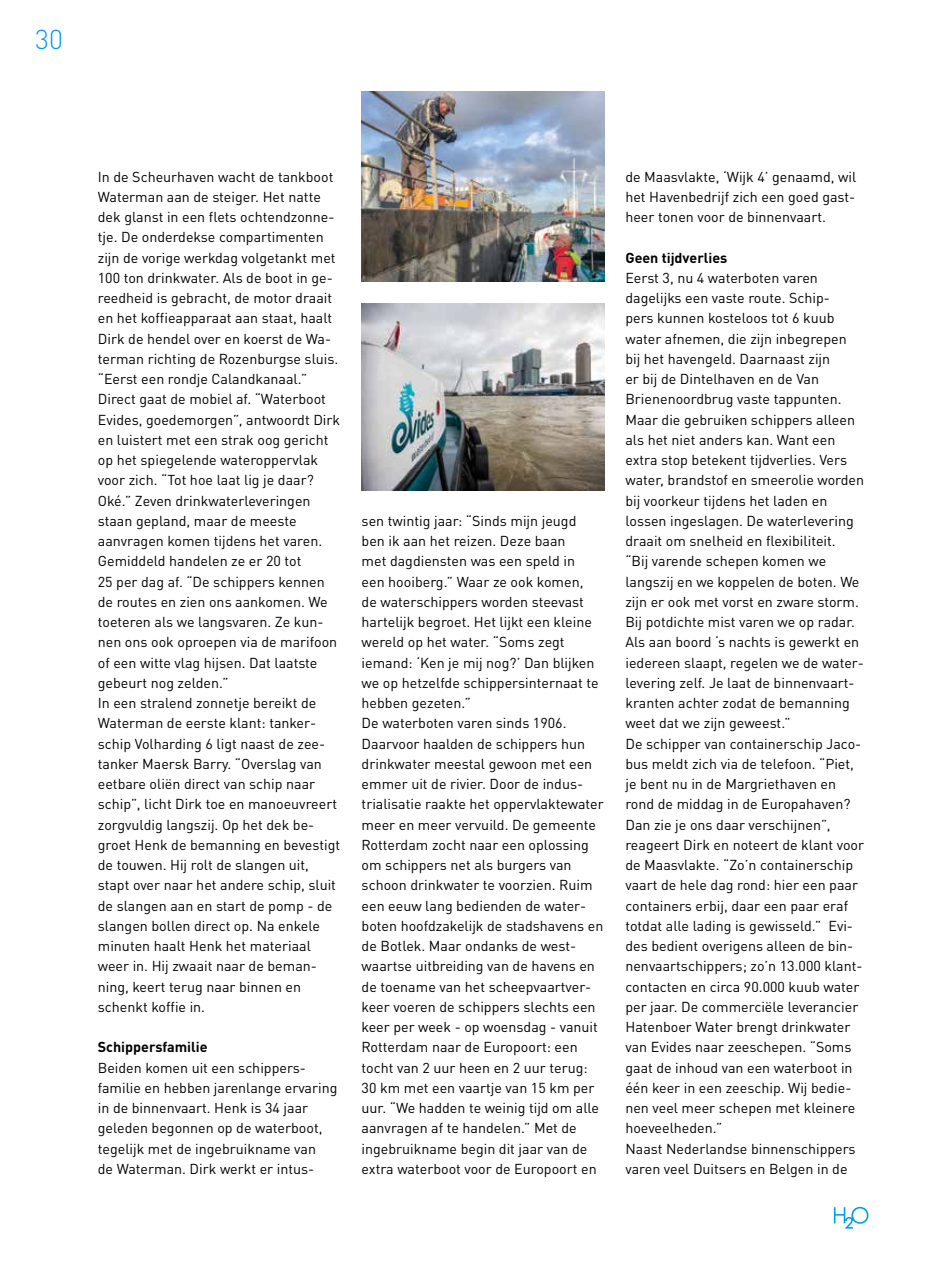
<style>
.page{position:relative;width:936px;height:1263px;background:#fff}
.page>*{position:absolute;margin:0;border:0;box-sizing:border-box;transform-origin:0 0}
.t1{font:300 27px "DIN Pro";color:#009ee3}
.t2{font:14.25px/20.2px "DIN Pro";color:#000}
.t3{font:700 14.25px "DIN Pro";color:#000}
</style>
<div class="page">
<svg style="left:833px;top:1207px;width:35px;height:21px"></svg>
<img style="left:361px;top:92px;width:243px;height:190px">
<img style="left:361px;top:303px;width:243px;height:188px">
<h1 class="t1" style="left:35px;top:18px;width:29px">30</h1>
<p class="t2" style="left:98px;top:165px;width:244px">In de Scheurhaven wacht de tankboot Waterman aan de steiger. Het natte dek glanst in een flets ochtendzonne&shy;tje. De onderdekse compartimenten zijn de vorige werkdag volgetankt met 100 ton drinkwater. Als de boot in ge&shy;reedheid is gebracht, de motor draait en het koffieapparaat aan staat, haalt Dirk de hendel over en koerst de Wa&shy;terman richting de Rozenburgse sluis. “Eerst een rondje Calandkanaal.” Direct gaat de mobiel af. “Waterboot Evides, goedemorgen”, antwoordt Dirk en luistert met een strak oog gericht op het spiegelende wateroppervlak voor zich. “Tot hoe laat lig je daar?<br>Oké.” Zeven drinkwaterleveringen staan gepland, maar de meeste aanvragen komen tijdens het varen.<br>Gemiddeld handelen ze er 20 tot<br>25 per dag af. “De schippers kennen de routes en zien ons aankomen. We toeteren als we langsvaren. Ze kun&shy;nen ons ook oproepen via de marifoon of een witte vlag hijsen. Dat laatste gebeurt nog zelden.”<br>In een stralend zonnetje bereikt de Waterman de eerste klant: tanker&shy;schip Volharding 6 ligt naast de zee&shy;tanker Maersk Barry. “Overslag van eetbare oliën direct van schip naar schip”, licht Dirk toe en manoeuvreert zorgvuldig langszij. Op het dek be&shy;groet Henk de bemanning en bevestigt de touwen. Hij rolt de slangen uit, stapt over naar het andere schip, sluit de slangen aan en start de pomp - de slangen bollen direct op. Na enkele minuten haalt Henk het materiaal weer in. Hij zwaait naar de beman&shy;ning, keert terug naar binnen en schenkt koffie in.</p>
<p class="t3" style="left:98px;top:1035px;width:111px">Schippersfamilie</p>
<p class="t2" style="left:98px;top:1056px;width:241px">Beiden komen uit een schippers&shy;familie en hebben jarenlange ervaring in de binnenvaart. Henk is 34 jaar geleden begonnen op de waterboot, tegelijk met de ingebruikname van<br>de Waterman. Dirk werkt er intus-</p>
<p class="t2" style="left:361px;top:509px;width:244px">sen twintig jaar: “Sinds mijn jeugd<br>ben ik aan het reizen. Deze baan<br>met dagdiensten was een speld in<br>een hooiberg.” Waar ze ook komen,<br>de waterschippers worden steevast hartelijk begroet. Het lijkt een kleine wereld op het water. “Soms zegt iemand: ‘Ken je mij nog?’ Dan blijken we op hetzelfde schippersinternaat te hebben gezeten.”<br>De waterboten varen sinds 1906.<br>Daarvoor haalden de schippers hun drinkwater meestal gewoon met een emmer uit de rivier. Door de indus&shy;trialisatie raakte het oppervlaktewater meer en meer vervuild. De gemeente Rotterdam zocht naar een oplossing om schippers net als burgers van schoon drinkwater te voorzien. Ruim een eeuw lang bedienden de water&shy;boten hoofdzakelijk de stadshavens en de Botlek. Maar ondanks de west&shy;waartse uitbreiding van de havens en de toename van het scheepvaartver&shy;keer voeren de schippers slechts een keer per week - op woensdag - vanuit Rotterdam naar de Europoort: een tocht van 2 uur heen en 2 uur terug:<br>30 km met een vaartje van 15 km per uur. “We hadden te weinig tijd om alle aanvragen af te handelen.” Met de ingebruikname begin dit jaar van de extra waterboot voor de Europoort en</p>
<p class="t2" style="left:625px;top:165px;width:232px;text-align:justify">de Maasvlakte, ‘Wijk 4’ genaamd, wil het Havenbedrijf zich een goed gast&shy;heer tonen voor de binnenvaart.</p>
<p class="t3" style="left:625px;top:245px;width:103px">Geen tijdverlies</p>
<p class="t2" style="left:625px;top:266px;width:240px">Eerst 3, nu 4 waterboten varen dagelijks een vaste route. Schip-<br>pers kunnen kosteloos tot 6 kuub water afnemen, die zijn inbegrepen bij het havengeld. Daarnaast zijn<br>er bij de Dintelhaven en de Van Brienenoordbrug vaste tappunten.<br>Maar die gebruiken schippers alleen als het niet anders kan. Want een extra stop betekent tijdverlies. Vers water, brandstof en smeerolie worden bij voorkeur tijdens het laden en lossen ingeslagen. De waterlevering draait om snelheid en flexibiliteit.<br>“Bij varende schepen komen we langszij en we koppelen de boten. We zijn er ook met vorst en zware storm.<br>Bij potdichte mist varen we op radar.<br>Als aan boord ‘s nachts is gewerkt en iedereen slaapt, regelen we de water&shy;levering zelf. Je laat de binnenvaart&shy;kranten achter zodat de bemanning weet dat we zijn geweest.”<br>De schipper van containerschip Jaco&shy;bus meldt zich via de telefoon. “Piet, je bent nu in de Margriethaven en rond de middag in de Europahaven?<br>Dan zie je ons daar verschijnen”, reageert Dirk en noteert de klant voor de Maasvlakte. “Zo’n containerschip vaart de hele dag rond: hier een paar containers erbij, daar een paar eraf totdat alle lading is gewisseld.” Evi&shy;des bedient overigens alleen de bin&shy;nenvaartschippers; zo’n 13.000 klant&shy;contacten en circa 90.000 kuub water per jaar. De commerciële leverancier Hatenboer Water brengt drinkwater van Evides naar zeeschepen. “Soms gaat de inhoud van een waterboot in één keer in een zeeschip. Wij bedie&shy;nen veel meer schepen met kleinere hoeveelheden.”<br>Naast Nederlandse binnenschippers varen veel Duitsers en Belgen in de</p>
</div>
